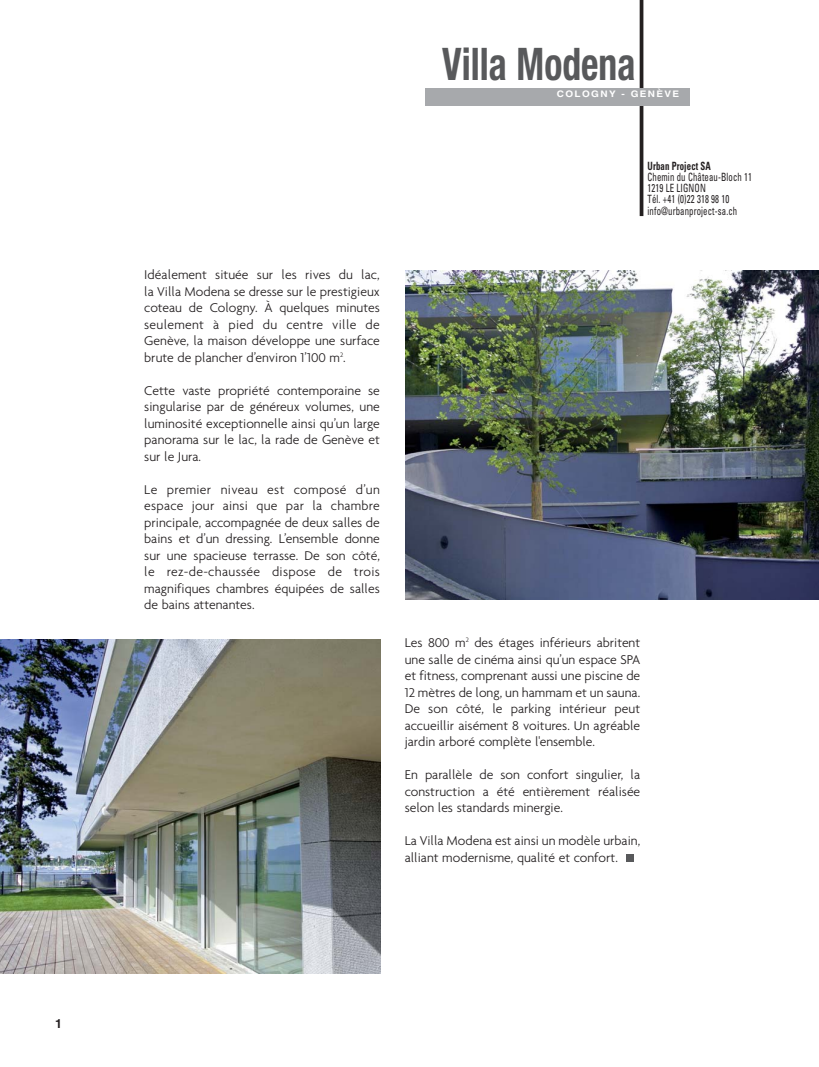
<style>
.page{position:relative;width:819px;height:1067px;background:#fff}
.page>*{position:absolute;margin:0;border:0;box-sizing:border-box;transform-origin:0 0}
.t1{font:700 condensed 45px "Helvetica Neue";color:#58595b;scale:.83 1}
.t2{font:300 13.75px/16.5px "Agenda";color:#231f20;text-align:justify}
.t3{font:700 12.5px "Helvetica";color:#231f20}
.t4{font:condensed 11.38px/11.2px "Univers";letter-spacing:.015em;color:#231f20;scale:.77 1}
.t5{font:700 9px "Helvetica";letter-spacing:.14em;color:#fff;scale:1.11 1}
.s1{font-weight:700}
</style>
<div class="page">
<div style="left:626px;top:855px;width:7px;height:7px;background:#58595b"></div>
<svg style="left:639px;top:0;width:4px;height:216px"></svg>
<div style="left:425px;top:89px;width:264px;height:17px;background:#a7a9ac"></div>
<img style="left:405px;top:271px;width:413px;height:329px">
<img style="left:0;top:640px;width:380px;height:333px">
<p class="t3" style="left:55px;top:1019px;width:8px">1</p>
<p class="t1" style="left:442px;top:38px;width:234px">Villa Modena</p>
<p class="t5" style="left:556px;top:90px;width:112px">COLOGNY - GENÈVE</p>
<p class="t2" style="left:144px;top:268px;width:237px">Idéalement située sur les rives du lac, la Villa Modena se dresse sur le prestigieux coteau de Cologny. À quelques minutes seulement à pied du centre ville de Genève, la maison développe une surface brute de plancher d’environ 1’100 m<sup>2</sup>.</p>
<p class="t2" style="left:144px;top:383px;width:237px">Cette vaste propriété contemporaine se singularise par de généreux volumes, une luminosité exceptionnelle ainsi qu’un large panorama sur le lac, la rade de Genève et sur le Jura.</p>
<p class="t2" style="left:144px;top:482px;width:237px">Le premier niveau est composé d’un espace jour ainsi que par la chambre principale, accompagnée de deux salles de bains et d’un dressing. L’ensemble donne sur une spacieuse terrasse. De son côté, le rez-de-chaussée dispose de trois magnifiques chambres équipées de salles de bains attenantes.</p>
<p class="t4" style="left:647px;top:161px;width:137px"><span class="s1">Urban Project SA<br></span>Chemin du Château-Bloch 11<br>1219 LE LIGNON<br>Tél. +41 (0)22 318 98 10 info@urbanproject-sa.ch</p>
<p class="t2" style="left:404px;top:636px;width:237px">Les 800 m<sup>2</sup> des étages inférieurs abritent une salle de cinéma ainsi qu’un espace SPA et fitness, comprenant aussi une piscine de 12 mètres de long, un hammam et un sauna.<br>De son côté, le parking intérieur peut accueillir aisément 8 voitures. Un agréable jardin arboré complète l'ensemble.</p>
<p class="t2" style="left:404px;top:768px;width:237px">En parallèle de son confort singulier, la construction a été entièrement réalisée selon les standards minergie.</p>
<p class="t2" style="left:404px;top:834px;width:237px">La Villa Modena est ainsi un modèle urbain, alliant modernisme, qualité et confort.</p>
</div>
